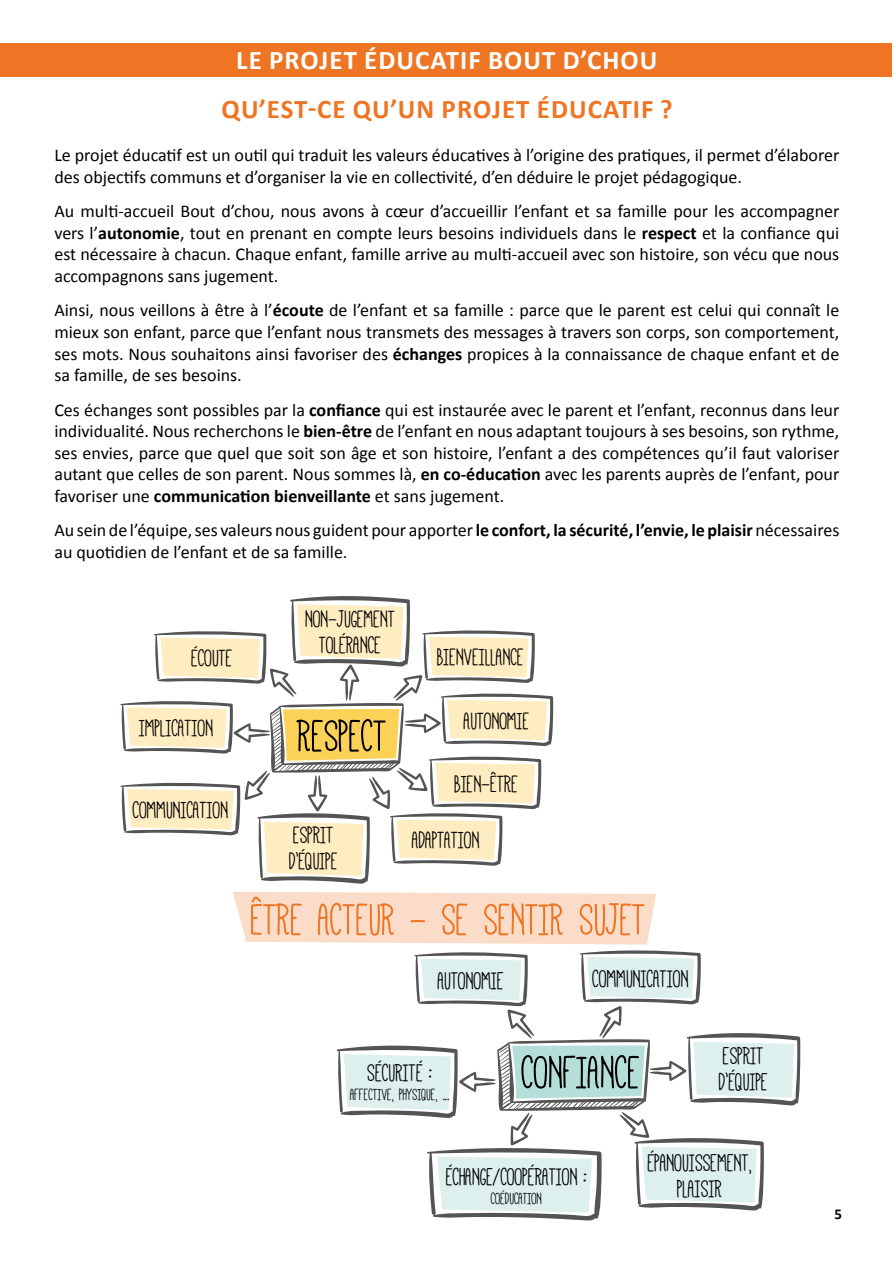
<style>
.page{position:relative;width:893px;height:1263px;background:#fff}
.page>*{position:absolute;margin:0;border:0;box-sizing:border-box;transform-origin:0 0}
.t1{font:51.75px "Mathlete Bulky";color:#000}
.t2{font:50.25px "Mathlete Bulky";color:#ee7523}
.t3{font:50.25px "Mathlete Bulky";color:#000}
.t4{font:27.45px/26.4px "Mathlete Bulky";color:#000}
.t5{font:700 27px "Calibri";letter-spacing:.04em;color:#ee7523}
.t6{font:700 27px "Calibri";letter-spacing:.04em;color:#fff}
.t7{font:26.7px/25.7px "Mathlete Bulky";color:#000}
.t8{font:18.3px "Mathlete Bulky";color:#000}
.t9{font:18px/21.6px "Calibri";color:#000;text-align:justify}
.t10{font:700 15px "Calibri";color:#000}
.s1{font-weight:700}
</style>
<div class="page">
<div style="left:1px;top:43px;width:891px;height:33px;background:#ee7523"></div>
<svg style="left:120px;top:596px;width:433px;height:288px"></svg>
<svg style="left:233px;top:892px;width:567px;height:329px"></svg>
<h3 class="t6" style="left:236px;top:43px;width:49px">le projet</h3>
<h3 class="t6" style="left:364px;top:43px;width:295px">éducatif bout d’chou</h3>
<h3 class="t5" style="left:222px;top:92px;width:453px">Qu’est-ce qu’un projet éducatif ?</h3>
<p class="t9" style="left:54px;top:145px;width:786px">Le projet éducatif est un outil qui traduit les valeurs éducatives à l’origine des pratiques, il permet d’élaborer des objectifs communs et d’organiser la vie en collectivité, d’en déduire le projet pédagogique.</p>
<p class="t9" style="left:54px;top:200px;width:786px">Au multi-accueil Bout d’chou, nous avons à cœur d’accueillir l’enfant et sa famille pour les accompagner vers l’<span class="s1">autonomie</span>, tout en prenant en compte leurs besoins individuels dans le <span class="s1">respect</span> et la confiance qui est nécessaire à chacun. Chaque enfant, famille arrive au multi-accueil avec son histoire, son vécu que nous accompagnons sans jugement.</p>
<p class="t9" style="left:54px;top:300px;width:786px">Ainsi, nous veillons à être à l’<span class="s1">écoute</span> de l’enfant et sa famille : parce que le parent est celui qui connaît le mieux son enfant, parce que l’enfant nous transmets des messages à travers son corps, son comportement, ses mots. Nous souhaitons ainsi favoriser des <span class="s1">échanges</span> propices à la connaissance de chaque enfant et de sa famille, de ses besoins.</p>
<p class="t9" style="left:54px;top:399px;width:786px">Ces échanges sont possibles par la <span class="s1">confiance</span> qui est instaurée avec le parent et l’enfant, reconnus dans leur individualité. Nous recherchons le <span class="s1">bien-être</span> de l’enfant en nous adaptant toujours à ses besoins, son rythme, ses envies, parce que quel que soit son âge et son histoire, l’enfant a des compétences qu’il faut valoriser autant que celles de son parent. N ous sommes là, <span class="s1">en co-éducation</span> avec les parents auprès de l’enfant, pour favoriser une <span class="s1">communication bienveillante</span> et sans jugement.</p>
<p class="t9" style="left:54px;top:520px;width:786px">Au sein de l’équipe, ses valeurs nous guident pour apporter <span class="s1">le confort, la sécurité, l’envie, le plaisir</span> nécessaires au quotidien de l’enfant et de sa famille.</p>
<h3 class="t7" style="left:191px;top:645px;width:43px">ÉCOUTE</h3>
<h3 class="t7" style="left:140px;top:715px;width:76px">IMPLICATION</h3>
<h3 class="t7" style="left:133px;top:797px;width:97px">COMMUNICATION</h3>
<h3 class="t7" style="left:305px;top:606px;width:92px;text-align:center">NON-JUGEMENT<br>TOLÉRANCE</h3>
<h3 class="t7" style="left:437px;top:644px;width:89px">BIENVEILLANCE</h3>
<h2 class="t3" style="left:298px;top:711px;width:91px">RESPECT</h2>
<h3 class="t7" style="left:289px;top:822px;width:50px">ESPRIT<br>D’ÉQUIPE</h3>
<h3 class="t7" style="left:464px;top:708px;width:67px">AUTONOMIE</h3>
<h3 class="t7" style="left:412px;top:755px;width:108px;line-height:56.7px;text-indent:42px">BIEN-ÊTRE<br>ADAPTATION</h3>
<h2 class="t2" style="left:251px;top:895px;width:397px">ÊTRE ACTEUR - SE SENTIR SUJET</h2>
<h3 class="t4" style="left:438px;top:967px;width:68px">AUTONOMIE</h3>
<h3 class="t4" style="left:593px;top:965px;width:98px">COMMUNICATION</h3>
<h3 class="t4" style="left:368px;top:1059px;width:66px">SÉCURITÉ :</h3>
<p class="t8" style="left:350px;top:1086px;width:101px">AFFECTIVE, PHYSIQUE, ...</p>
<h1 class="t1" style="left:522px;top:1047px;width:120px">CONFIANCE</h1>
<h3 class="t4" style="left:719px;top:1042px;width:51px">ESPRIT<br>D’ÉQUIPE</h3>
<h3 class="t4" style="left:446px;top:1163px;width:143px">ÉCHANGE/COOPÉRATION :</h3>
<p class="t8" style="left:491px;top:1190px;width:53px">COÉDUCATION</p>
<h3 class="t4" style="left:648px;top:1149px;width:106px;text-align:center">ÉPANOUISSEMENT,<br>PLAISIR</h3>
<p class="t10" style="left:834px;top:1205px;width:9px">5</p>
</div>
